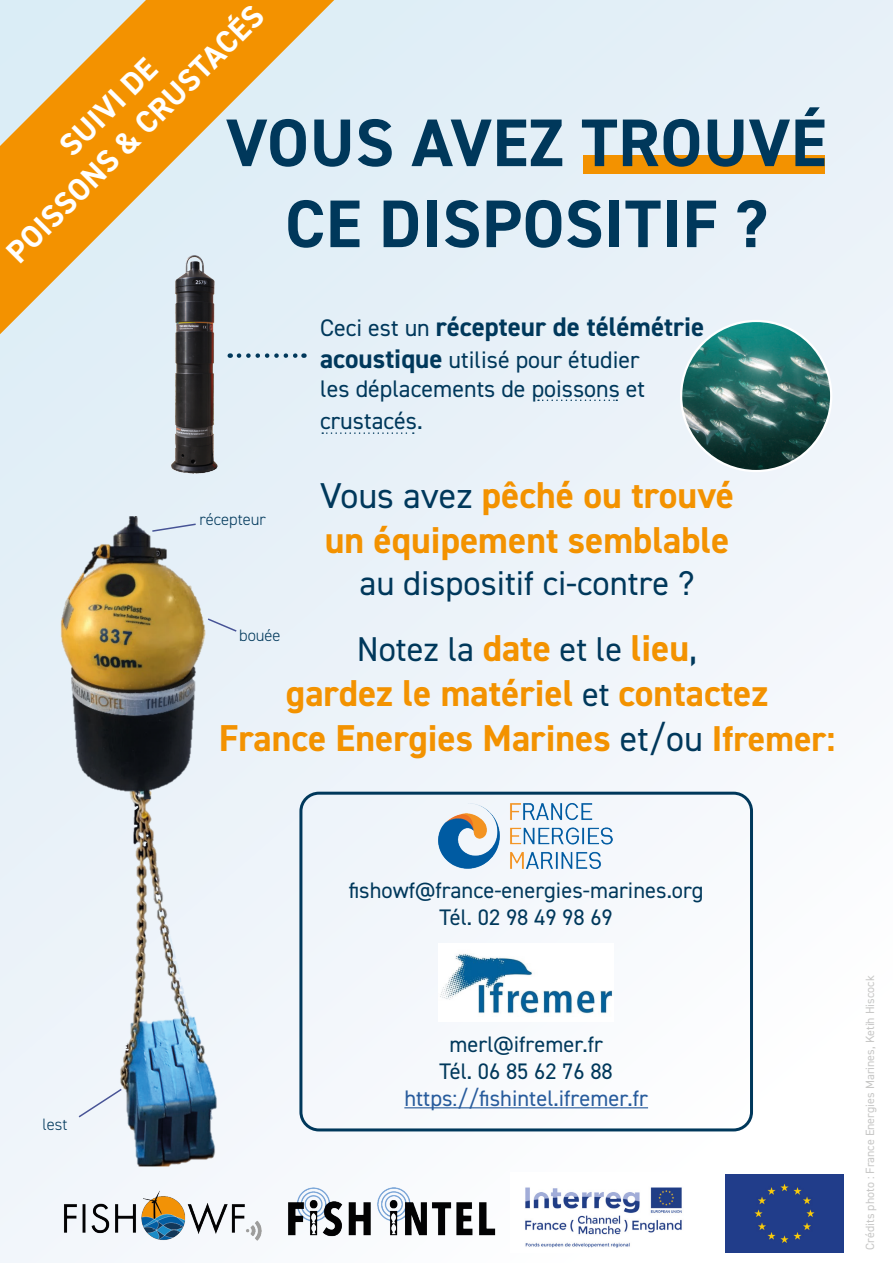
<style>
.page{position:relative;width:893px;height:1263px;background:#fff}
.page>*{position:absolute;margin:0;border:0;box-sizing:border-box;transform-origin:0 0}
.t1{font:700 67.5px/81px "DIN2014";letter-spacing:.01em;color:#00385b;text-align:center}
.t2{font:700 37.5px/45px "DIN2014";color:#f39200}
.t3{font:34.5px "DIN2014";color:#00385b}
.t4{font:700 31.5px "DIN2014";color:#fff}
.definition{font:700 27px "DIN2014";color:#00385b}
.definition-2{font:24px/28.8px "DIN2014";color:#00385b}
.t5{font:22.5px "DIN2014";color:#00385b}
.t6{font:22.5px "DIN2014";color:#275b9c}
.t7{font:300 16.5px "DIN2014";color:#00385b}
.t8{font:12px "DIN2014";color:#c7c7c6}
.s1{font-weight:400;font-size:24px}
.s2{font-weight:700;font-size:27px}
.s3{font-weight:400;font-size:36px;color:#00385b}
.s4{font-weight:700;font-size:37.5px;color:#f39200}
.s5{font-size:37.5px}
.s6{font-weight:400;font-size:34.5px;color:#00385b}
.s7{font-size:36px}
</style>
<div class="page">
<div style="left:0;top:0;width:893px;height:1263px;background:linear-gradient(to right,#e4f0f7,#f4f8fb)"></div>
<svg style="left:0;top:0;width:334px;height:334px;background:#e7c68b"></svg>
<img style="left:35px;top:516px;width:249px;height:660px">
<div style="left:584px;top:155px;width:241px;height:19px;background:#f39200"></div>
<svg style="left:239px;top:353px;width:65px;height:5px"></svg>
<div style="left:299px;top:792px;width:454px;height:339px;border:3px solid #00385b;border-radius:18px"></div>
<img style="left:439px;top:803px;width:175px;height:65px">
<img style="left:439px;top:943px;width:175px;height:78px">
<hr style="left:404px;top:1107px;width:244px;height:1px;background:#275b9c">
<svg style="left:538px;top:399px;width:79px;height:2px"></svg>
<img style="left:681px;top:321px;width:150px;height:150px;border-radius:75px">
<img style="left:153px;top:249px;width:81px;height:236px">
<svg style="left:151px;top:522px;width:46px;height:11px"></svg>
<svg style="left:206px;top:617px;width:32px;height:16px"></svg>
<svg style="left:77px;top:1087px;width:46px;height:32px"></svg>
<img style="left:49px;top:1185px;width:225px;height:64px">
<img style="left:285px;top:1188px;width:213px;height:58px">
<img style="left:511px;top:1172px;width:186px;height:81px">
<div style="left:725px;top:1174px;width:118px;height:79px;background:#213d8a"></div>
<svg style="left:322px;top:432px;width:92px;height:2px"></svg>
<p class="t4" style="left:-3px;top:242px;width:350px;rotate:-45deg">POISSONS &amp; CRUSTACÉS</p>
<p class="t4" style="left:50px;top:136px;width:125px;rotate:-45deg">SUIVI DE</p>
<p class="t1" style="left:226px;top:102px;width:602px">VOUS AVEZ TROUVÉ<br>CE DISPOSITIF ?</p>
<p class="definition" style="left:320px;top:308px;width:386px"><span class="s1">Ceci est un</span> récepteur de télémétrie</p>
<p class="definition-2" style="left:320px;top:345px;width:326px"><span class="s2">acoustique</span> utilisé pour étudier les déplacements de poissons et</p>
<p class="definition-2" style="left:320px;top:406px;width:104px">crustacés.</p>
<p class="t2" style="left:320px;top:472px;width:415px"><span class="s3">Vous avez</span> pêché ou trouvé un équipement semblable</p>
<p class="t3" style="left:360px;top:561px;width:336px">au dispositif ci-contre ?</p>
<p class="t3" style="left:357px;top:627px;width:342px">Notez la <span class="s4">date</span> et le <span class="s4">lieu</span><span class="s5">,</span></p>
<p class="t2" style="left:219px;top:670px;width:618px;text-align:center">gardez le matériel <span class="s6">et</span> contactez<br>France Energies Marines <span class="s3">et/ou</span> <span class="s7">Ifremer:</span></p>
<p class="t7" style="left:200px;top:509px;width:68px">récepteur</p>
<p class="t7" style="left:239px;top:625px;width:43px">bouée</p>
<p class="t7" style="left:43px;top:1114px;width:27px">lest</p>
<p class="t5" style="left:349px;top:876px;width:356px">fishowf@france-energies-marines.org</p>
<p class="t5" style="left:440px;top:903px;width:175px">Tél. 02 98 49 98 69</p>
<p class="t5" style="left:449px;top:1030px;width:155px">merl@ifremer.fr</p>
<p class="t5" style="left:440px;top:1057px;width:175px">Tél. 06 85 62 76 88</p>
<p class="t6" style="left:404px;top:1084px;width:245px">https://fishintel.ifremer.fr</p>
<p class="t8" style="left:863px;top:1249px;width:275px;rotate:-90deg">Crédits photo : France Energies Marines, Ketih Hiscock</p>
</div>
